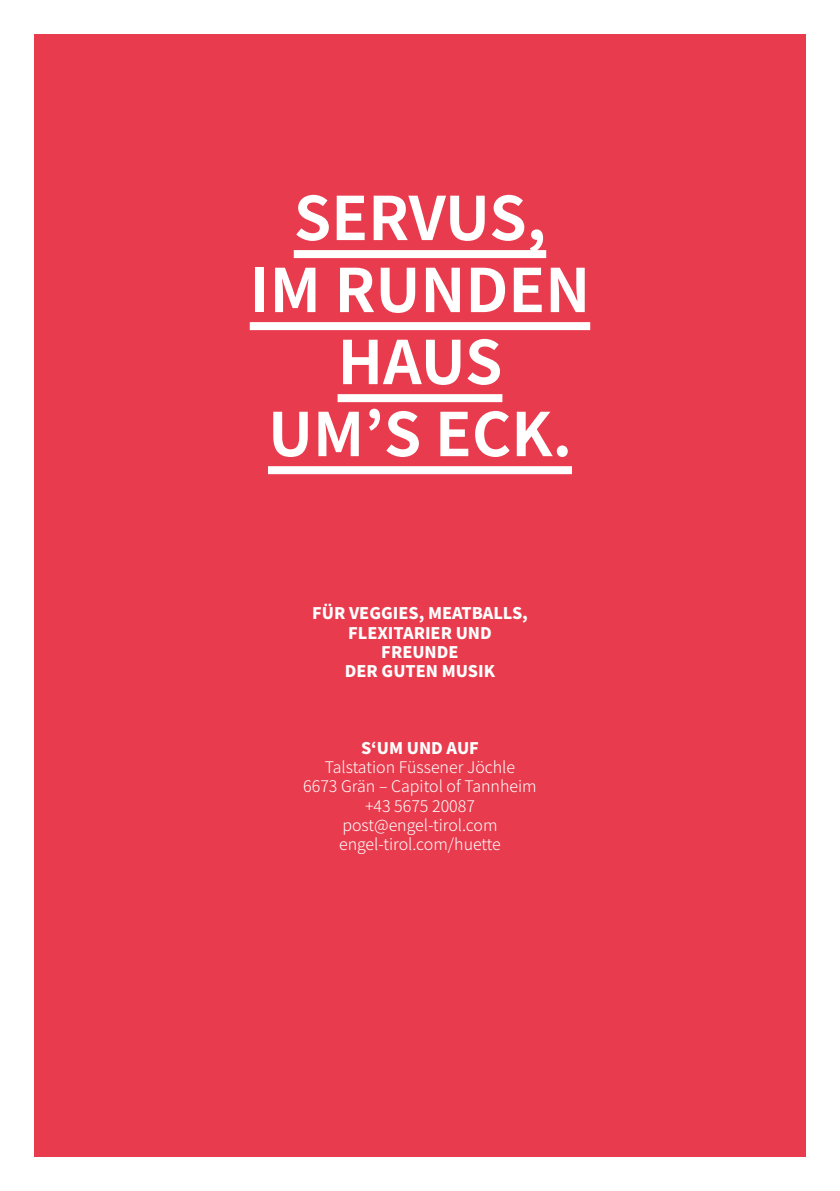
<style>
.page{position:relative;width:840px;height:1191px;background:#fff}
.page>*{position:absolute;margin:0;border:0;box-sizing:border-box;transform-origin:0 0}
.t1{font:700 60px/72px "Noto Sans JP";color:#fff;text-align:center}
.t2{font:300 16px/19.2px "Noto Sans JP";color:#fff;text-align:center}
.t3{font:900 16px/19.2px "Noto Sans JP";color:#fff;text-align:center}
</style>
<div class="page">
<div style="left:34px;top:34px;width:771px;height:1123px;background:#e83c4e"></div>
<div style="left:293px;top:250px;width:253px;height:8px;background:#fff"></div>
<div style="left:249px;top:322px;width:341px;height:8px;background:#fff"></div>
<div style="left:337px;top:394px;width:165px;height:8px;background:#fff"></div>
<div style="left:268px;top:466px;width:303px;height:8px;background:#fff"></div>
<h1 class="t1" style="left:250px;top:183px;width:342px">SERVUS,<br>IM RUNDEN<br>HAUS<br>UM’S ECK.</h1>
<p class="t3" style="left:312px;top:604px;width:217px">FÜR VEGGIES, MEATBALLS,<br>FLEXITARIER UND<br>FREUNDE<br>DER GUTEN MUSIK</p>
<p class="t3" style="left:361px;top:738px;width:119px">S‘UM UND AUF</p>
<p class="t2" style="left:303px;top:758px;width:235px">Talstation Füssener Jöchle<br>6673 Grän – Capitol of Tannheim +43 5675 20087 post@engel-tirol.com engel-tirol.com/huette</p>
</div>
